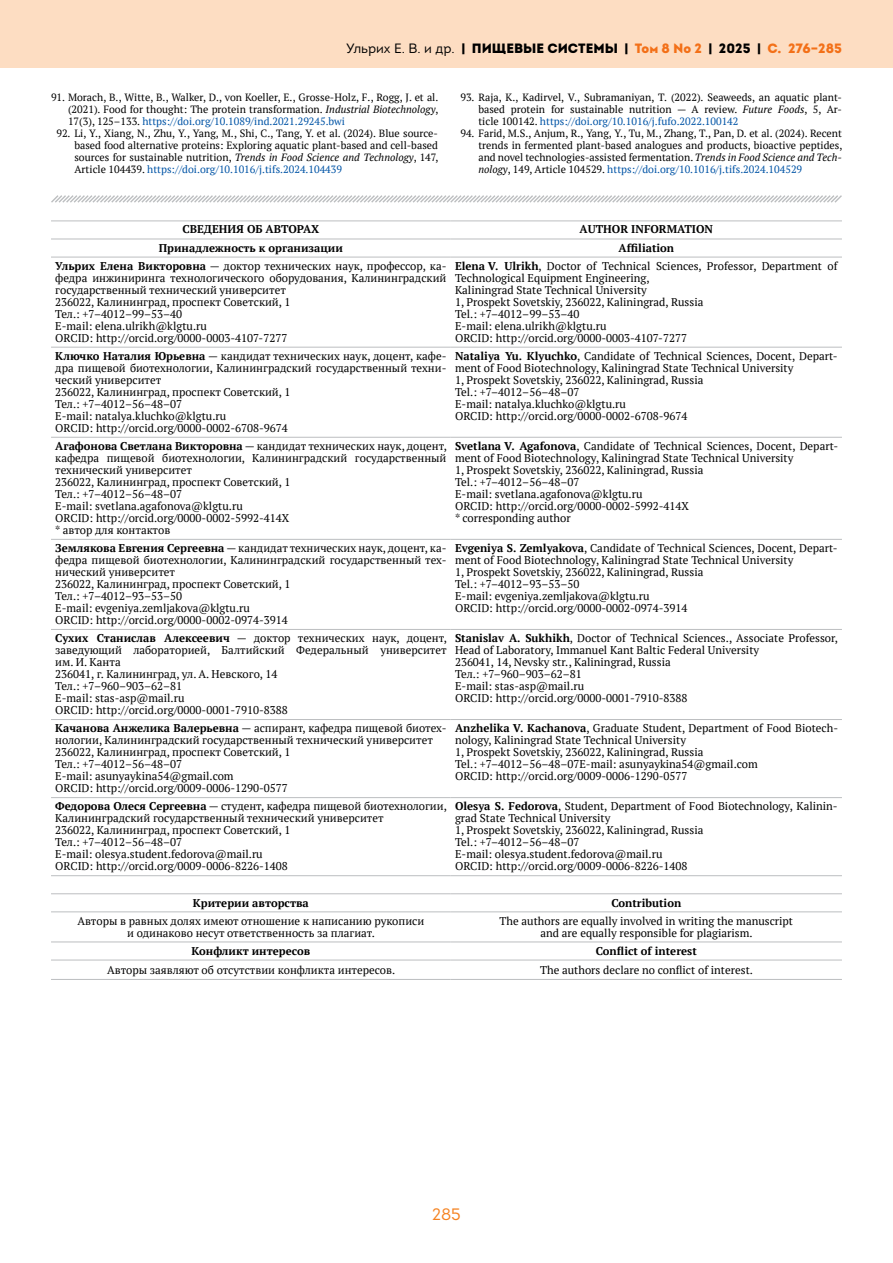
<style>
.page{position:relative;width:893px;height:1263px;background:#fff}
.page>*{position:absolute;margin:0;border:0;box-sizing:border-box;transform-origin:0 0}
.t1{font:16.5px "Intro";color:#f58220}
.t2{font:900 13.5px "Intro";color:#000}
.t3{font:11.25px/12px "PT Serif";color:#000}
.t4{font:700 11.25px "PT Serif";color:#000}
.t5{font:10.5px/12px "PT Serif";color:#000;text-align:justify}
.s1{font-weight:400}
.s2{color:#f58220}
.s3{font-style:italic}
.s4{color:#0054a6}
.s5{font-weight:700}
</style>
<div class="page">
<div style="left:0;top:0;width:893px;height:68px;background:#fdddc2"></div>
<svg style="left:51px;top:195px;width:791px;height:8px"></svg>
<hr style="left:51px;top:239px;width:400px;height:1px;background:#bcbec0">
<hr style="left:451px;top:239px;width:391px;height:1px;background:#bcbec0">
<hr style="left:51px;top:257px;width:400px;height:1px;background:#bcbec0">
<hr style="left:451px;top:257px;width:391px;height:1px;background:#bcbec0">
<hr style="left:51px;top:347px;width:400px;height:1px;background:#bcbec0">
<hr style="left:451px;top:347px;width:391px;height:1px;background:#bcbec0">
<hr style="left:51px;top:437px;width:400px;height:1px;background:#bcbec0">
<hr style="left:451px;top:437px;width:391px;height:1px;background:#bcbec0">
<hr style="left:51px;top:539px;width:400px;height:1px;background:#bcbec0">
<hr style="left:451px;top:539px;width:391px;height:1px;background:#bcbec0">
<hr style="left:51px;top:629px;width:400px;height:1px;background:#bcbec0">
<hr style="left:451px;top:629px;width:391px;height:1px;background:#bcbec0">
<hr style="left:51px;top:719px;width:400px;height:1px;background:#bcbec0">
<hr style="left:451px;top:719px;width:391px;height:1px;background:#bcbec0">
<hr style="left:51px;top:797px;width:400px;height:1px;background:#bcbec0">
<hr style="left:451px;top:797px;width:391px;height:1px;background:#bcbec0">
<hr style="left:51px;top:875px;width:400px;height:1px;background:#bcbec0">
<hr style="left:451px;top:875px;width:391px;height:1px;background:#bcbec0">
<hr style="left:51px;top:893px;width:400px;height:1px;background:#bcbec0">
<hr style="left:451px;top:893px;width:391px;height:1px;background:#bcbec0">
<hr style="left:51px;top:912px;width:400px;height:1px;background:#bcbec0">
<hr style="left:451px;top:912px;width:391px;height:1px;background:#bcbec0">
<hr style="left:51px;top:942px;width:400px;height:1px;background:#bcbec0">
<hr style="left:451px;top:942px;width:391px;height:1px;background:#bcbec0">
<hr style="left:51px;top:960px;width:400px;height:1px;background:#bcbec0">
<hr style="left:451px;top:960px;width:391px;height:1px;background:#bcbec0">
<hr style="left:51px;top:979px;width:400px;height:1px;background:#bcbec0">
<hr style="left:451px;top:979px;width:391px;height:1px;background:#bcbec0">
<hr style="left:51px;top:221px;width:400px;height:1px;background:#bcbec0">
<hr style="left:451px;top:221px;width:391px;height:1px;background:#bcbec0">
<p class="t2" style="left:346px;top:39px;width:497px"><span class="s1">Ульрих Е. В. и др.</span> | ПИЩЕВЫЕ СИСТЕМЫ | <span class="s2">Том 8 № 2</span> | 2025 | <span class="s2">С. 276–285</span></p>
<p class="t5" style="left:68px;top:91px;width:372px;text-indent:-17px">91. Morach, B., Witte, B., Walker, D., von Koeller, E., Grosse-Holz, F., Rogg, J. et al. (2021). Food for thought: The protein transformation. <span class="s3">Industrial Biotechnology</span>, 17(3), 125–133. <span class="s4">https://doi.org/10.1089/ind.2021.29245.bwi</span></p>
<p class="t5" style="left:74px;top:127px;width:365px;text-indent:-18px">92. Li, Y., Xiang, N., Zhu, Y., Yang, M., Shi, C., Tang, Y. et al. (2024). Blue source&shy;based food alternative proteins: Exploring aquatic plant-based and cell-based sources for sustainable nutrition, <span class="s3">Trends in Food Science and Technology</span>, 147, Article 104439. <span class="s4">https://doi.org/10.1016/j.tifs.2024.104439</span></p>
<p class="t5" style="left:478px;top:91px;width:365px;text-align:left;text-indent:-18px">93. Raja, K., Kadirvel, V., Subramaniyan, T. (2022). Seaweeds, an aquatic plant&shy;based protein for sustainable nutrition — A review. <span class="s3">Future Foods</span>, 5, Ar&shy;ticle 100142. <span class="s4">https://doi.org/10.1016/j.fufo.2022.100142</span></p>
<p class="t5" style="left:478px;top:127px;width:365px;text-indent:-18px">94. Farid, M.S., Anjum, R., Yang, Y., Tu, M., Zhang, T., Pan, D. et al. (2024). Recent trends in fermented plant-based analogues and products, bioactive peptides, and novel technologies-assisted fermentation. <span class="s3">Trends in Food Science and Tech&shy;nology</span>, 149, Article 104529. <span class="s4">https://doi.org/10.1016/j.tifs.2024.104529</span></p>
<p class="t4" style="left:182px;top:222px;width:138px">СВЕДЕНИЯ ОБ АВТОРАХ</p>
<p class="t4" style="left:580px;top:222px;width:135px">AUTНOR INFORMATION</p>
<p class="t4" style="left:159px;top:240px;width:186px">Принадлежность к организации</p>
<p class="t4" style="left:618px;top:240px;width:57px">Affiliation</p>
<p class="t3" style="left:55px;top:259px;width:393px"><span class="s5">Ульрих Елена Викторовна</span> — доктор технических наук, профессор, ка&shy;федра инжиниринга технологического оборудования, Калининградский государственный технический университет<br>236022, Калининград, проспект Советский, 1<br>Тел.: +7–4012–99–53–40<br>E‑mail: elena.ulrikh@klgtu.ru<br>ORCID: http://orcid.org/0000-0003-4107-7277</p>
<p class="t3" style="left:455px;top:260px;width:384px"><span class="s5">Elena V. Ulrikh</span>, Doctor of Technical Sciences, Professor, Department of Technological Equipment Engineering,<br>Kaliningrad State Technical University<br>1, Prospekt Sovetskiy, 236022, Kaliningrad, Russia<br>Tel.: +7–4012–99–53–40<br>E‑mail: elena.ulrikh@klgtu.ru<br>ORCID: http://orcid.org/0000-0003-4107-7277</p>
<p class="t3" style="left:55px;top:350px;width:393px"><span class="s5">Ключко Наталия Юрьевна</span> — кандидат технических наук, доцент, кафе&shy;дра пищевой биотехнологии, Калининградский государственный техни&shy;ческий университет<br>236022, Калининград, проспект Советский, 1<br>Тел.: +7–4012–56–48–07<br>E‑mail: natalya.kluchko@klgtu.ru<br>ORCID: http://orcid.org/0000-0002-6708-9674</p>
<p class="t3" style="left:455px;top:350px;width:384px"><span class="s5">Nataliya Yu. Klyuchko</span>, Candidate of Technical Sciences, Docent, Depart&shy;ment of Food Biotechnology, Kaliningrad State Technical University<br>1, Prospekt Sovetskiy, 236022, Kaliningrad, Russia<br>Tel.: +7–4012–56–48–07<br>E‑mail: natalya.kluchko@klgtu.ru<br>ORCID: http://orcid.org/0000-0002-6708-9674</p>
<p class="t3" style="left:55px;top:440px;width:393px"><span class="s5">Агафонова Светлана Викторовна</span> — кандидат технических наук, доцент, кафедра пищевой биотехнологии, Калининградский государственный технический университет<br>236022, Калининград, проспект Советский, 1<br>Тел.: +7–4012–56–48–07<br>E‑mail: svetlana.agafonova@klgtu.ru<br>ORCID: http://orcid.org/0000-0002-5992-414X<br>* автор для контактов</p>
<p class="t3" style="left:455px;top:440px;width:385px"><span class="s5">Svetlana V. Agafonova</span>, Candidate of Technical Sciences, Docent, Depart&shy;ment of Food Biotechnology, Kaliningrad State Technical University<br>1, Prospekt Sovetskiy, 236022, Kaliningrad, Russia<br>Tel.: +7–4012–56–48–07<br>E‑mail: svetlana.agafonova@klgtu.ru<br>ORCID: http://orcid.org/0000-0002-5992-414X<br>* corresponding author</p>
<p class="t3" style="left:55px;top:542px;width:393px"><span class="s5">Землякова Евгения Сергеевна</span> — кандидат технических наук, доцент, ка&shy;федра пищевой биотехнологии, Калининградский государственный тех&shy;нический университет<br>236022, Калининград, проспект Советский, 1<br>Тел.: +7–4012–93–53–50<br>E‑mail: evgeniya.zemljakova@klgtu.ru<br>ORCID: http://orcid.org/0000-0002-0974-3914</p>
<p class="t3" style="left:455px;top:542px;width:384px"><span class="s5">Evgeniya S. Zemlyakova</span>, Candidate of Technical Sciences, Docent, Depart&shy;ment of Food Biotechnology, Kaliningrad State Technical University<br>1, Prospekt Sovetskiy, 236022, Kaliningrad, Russia<br>Tel.: +7–4012–93–53–50<br>E‑mail: evgeniya.zemljakova@klgtu.ru<br>ORCID: http://orcid.org/0000-0002-0974-3914</p>
<p class="t3" style="left:55px;top:632px;width:393px"><span class="s5">Сухих Станислав Алексеевич</span> — доктор технических наук, доцент, заведующий лабораторией, Балтийский Федеральный университет им. И. Канта<br>236041, г. Калининград, ул. А. Невского, 14<br>Тел.: +7–960–903–62–81<br>E‑mail: stas-asp@mail.ru<br>ORCID: http://orcid.org/0000-0001-7910-8388</p>
<p class="t3" style="left:455px;top:632px;width:385px"><span class="s5">Stanislav A. Sukhikh</span>, Doctor of Technical Sciences., Associate Professor, Head of Laboratory, Immanuel Kant Baltic Federal University<br>236041, 14, Nevsky str., Kaliningrad, Russia<br>Тел.: +7–960–903–62–81<br>E‑mail: stas-asp@mail.ru<br>ORCID: http://orcid.org/0000-0001-7910-8388</p>
<p class="t3" style="left:55px;top:722px;width:393px"><span class="s5">Качанова Анжелика Валерьевна</span> — аспирант, кафедра пищевой биотех&shy;нологии, Калининградский государственный технический университет 236022, Калининград, проспект Советский, 1<br>Тел.: +7–4012–56–48–07<br>E‑mail: asunyaykina54@gmail.com<br>ORCID: http://orcid.org/0009-0006-1290-0577</p>
<p class="t3" style="left:455px;top:722px;width:385px"><span class="s5">Anzhelika V. Kachanova</span>, Graduate Student, Department of Food Biotech&shy;nology, Kaliningrad State Technical University<br>1, Prospekt Sovetskiy, 236022, Kaliningrad, Russia<br>Tel.: +7–4012–56–48–07E‑mail: asunyaykina54@gmail.com<br>ORCID: http://orcid.org/0009-0006-1290-0577</p>
<p class="t3" style="left:55px;top:800px;width:393px"><span class="s5">Федорова Олеся Сергеевна</span> — студент, кафедра пищевой биотехнологии, Калининградский государственный технический университет<br>236022, Калининград, проспект Советский, 1<br>Тел.: +7–4012–56–48–07<br>E‑mail: olesya.student.fedorova@mail.ru<br>ORCID: http://orcid.org/0009-0006-8226-1408</p>
<p class="t3" style="left:455px;top:800px;width:384px"><span class="s5">Olesya S. Fedorova</span>, Student, Department of Food Biotechnology, Kalinin&shy;grad State Technical University<br>1, Prospekt Sovetskiy, 236022, Kaliningrad, Russia<br>Tel.: +7–4012–56–48–07<br>E‑mail: olesya.student.fedorova@mail.ru<br>ORCID: http://orcid.org/0009-0006-8226-1408</p>
<p class="t4" style="left:193px;top:895px;width:117px">Критерии авторства</p>
<p class="t4" style="left:611px;top:895px;width:71px">Contribution</p>
<p class="t3" style="left:77px;top:915px;width:349px;text-align:center">Авторы в равных долях имеют отношение к написанию рукописи и одинаково несут ответственность за плагиат.</p>
<p class="t3" style="left:500px;top:915px;width:295px;text-align:center">The authors are equally involved in writing the manuscript and are equally responsible for plagiarism.</p>
<p class="t4" style="left:192px;top:943px;width:120px">Конфликт интересов</p>
<p class="t4" style="left:596px;top:943px;width:102px">Conflict of interest</p>
<p class="t3" style="left:107px;top:963px;width:290px">Авторы заявляют об отсутствии конфликта интересов.</p>
<p class="t3" style="left:540px;top:963px;width:214px">The authors declare no conflict of interest.</p>
<h1 class="t1" style="left:432px;top:1204px;width:30px">285</h1>
</div>
